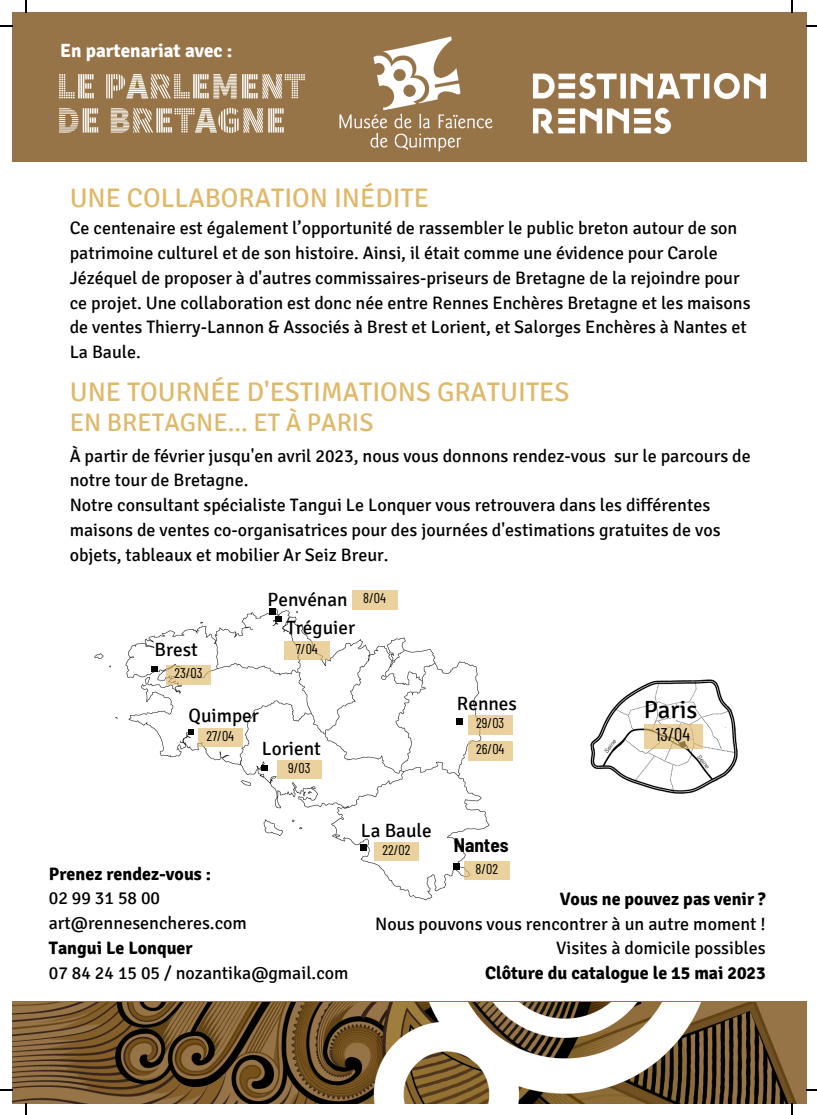
<style>
.page{position:relative;width:817px;height:1115px;background:#fff}
.page>*{position:absolute;margin:0;border:0;box-sizing:border-box;transform-origin:0 0}
.t1{font:26.85px "Signika";color:#dfb969}
.t2{font:25.35px "Signika";color:#dfb969}
.t3{font:24.9px "Signika";color:#000}
.t4{font:19.2px "Signika";color:#000}
.t5{font:700 semi-condensed 19.2px "Barlow";color:#000}
.t6{font:700 19.05px "Signika";color:#fff}
.t7{font:18.3px "Barlow Condensed";color:#000}
.t8{font:18px/24.8px "Signika";color:#000}
.t9{font:700 18px "Signika";color:#000}
.t10{font:14.1px/26px "Barlow Condensed";color:#000}
</style>
<div class="page">
<div style="left:12px;top:12px;width:794px;height:150px;background:#977447"></div>
<img style="left:94px;top:595px;width:419px;height:306px">
<div style="left:20px;top:864px;width:271px;height:76px;background:#fff"></div>
<div style="left:121px;top:857px;width:173px;height:64px;background:#fff"></div>
<svg style="left:360px;top:844px;width:6px;height:6px"></svg>
<svg style="left:261px;top:764px;width:6px;height:6px"></svg>
<svg style="left:152px;top:666px;width:5px;height:5px"></svg>
<svg style="left:452px;top:863px;width:6px;height:6px"></svg>
<div style="left:455px;top:718px;width:7px;height:6px;background:#000"></div>
<svg style="left:269px;top:608px;width:12px;height:13px"></svg>
<img style="left:590px;top:679px;width:148px;height:115px">
<div style="left:632px;top:731px;width:11px;height:11px;background:#fff;border-radius:50%"></div>
<div style="left:621px;top:753px;width:14px;height:14px;background:#fff;border-radius:50%"></div>
<div style="left:650px;top:767px;width:13px;height:13px;background:#fff;border-radius:50%"></div>
<div style="left:683px;top:767px;width:13px;height:13px;background:#fff;border-radius:50%"></div>
<div style="left:709px;top:753px;width:13px;height:14px;background:#fff;border-radius:50%"></div>
<div style="left:608px;top:723px;width:13px;height:13px;background:#fff;border-radius:50%"></div>
<div style="left:636px;top:690px;width:14px;height:14px;background:#fff;border-radius:50%"></div>
<div style="left:670px;top:686px;width:13px;height:13px;background:#fff;border-radius:50%"></div>
<div style="left:699px;top:692px;width:13px;height:14px;background:#fff;border-radius:50%"></div>
<div style="left:712px;top:718px;width:13px;height:13px;background:#fff;border-radius:50%"></div>
<svg style="left:695px;top:728px;width:14px;height:13px"></svg>
<div style="left:679px;top:704px;width:13px;height:14px;background:#fff;border-radius:50%"></div>
<div style="left:637px;top:711px;width:13px;height:13px;background:#fff;border-radius:50%"></div>
<div style="left:660px;top:706px;width:13px;height:12px;background:#fff;border-radius:50%"></div>
<div style="left:670px;top:748px;width:13px;height:13px;background:#fff;border-radius:50%"></div>
<svg style="left:656px;top:745px;width:11px;height:10px"></svg>
<div style="left:667px;top:718px;width:9px;height:9px;background:#fff;border-radius:50%"></div>
<svg style="left:672px;top:748px;width:21px;height:4px"></svg>
<div style="left:352px;top:590px;width:45px;height:19px;background:#ead19d"></div>
<svg style="left:284px;top:641px;width:45px;height:18px"></svg>
<svg style="left:166px;top:665px;width:45px;height:19px"></svg>
<div style="left:467px;top:715px;width:45px;height:19px;background:#ead19d"></div>
<div style="left:467px;top:741px;width:45px;height:19px;background:#ead19d"></div>
<div style="left:277px;top:759px;width:44px;height:19px;background:#ead19d"></div>
<div style="left:374px;top:841px;width:44px;height:19px;background:#ead19d"></div>
<div style="left:464px;top:860px;width:45px;height:19px;background:#ead19d"></div>
<svg style="left:643px;top:723px;width:58px;height:25px"></svg>
<svg style="left:188px;top:729px;width:5px;height:5px"></svg>
<div style="left:198px;top:727px;width:44px;height:19px;background:#ead19d"></div>
<img style="left:370px;top:36px;width:91px;height:116px">
<img style="left:12px;top:1001px;width:794px;height:101px">
<img style="left:59px;top:74px;width:706px;height:60px">
<svg style="left:26px;top:0;width:1px;height:12px"></svg>
<svg style="left:0;top:26px;width:12px;height:1px"></svg>
<svg style="left:791px;top:0;width:1px;height:12px"></svg>
<svg style="left:0;top:1089px;width:12px;height:1px"></svg>
<p class="t6" style="left:60px;top:40px;width:174px">En partenariat avec :</p>
<h1 class="t1" style="left:70px;top:182px;width:360px">UNE COLLABORATION INÉDITE</h1>
<p class="t8" style="left:70px;top:216px;width:682px">Ce centenaire est également l’opportunité de rassembler le public breton autour de son patrimoine culturel et de son histoire. Ainsi, il était comme une évidence pour Carole Jézéquel de proposer à d'autres commissaires-priseurs de Bretagne de la rejoindre pour ce projet. Une collaboration est donc née entre Rennes Enchères Bretagne et les maisons de ventes Thierry-Lannon &amp; Associés à Brest et Lorient, et Salorges Enchères à Nantes et La Baule.</p>
<h1 class="t1" style="left:70px;top:376px;width:501px">UNE TOURNÉE D'ESTIMATIONS GRATUITES</h1>
<h2 class="t2" style="left:70px;top:407px;width:305px">EN BRETAGNE... ET À PARIS</h2>
<p class="t8" style="left:70px;top:443px;width:682px">À partir de février jusqu'en avril 2023, nous vous donnons rendez-vous sur le parcours de notre tour de Bretagne.<br>Notre consultant spécialiste Tangui Le Lonquer vous retrouvera dans les différentes maisons de ventes co-organisatrices pour des journées d'estimations gratuites de vos objets, tableaux et mobilier Ar Seiz Breur.</p>
<p class="t4" style="left:154px;top:638px;width:45px">Brest</p>
<p class="t10" style="left:174px;top:659px;width:30px">23/03</p>
<p class="t4" style="left:267px;top:588px;width:81px">Penvénan</p>
<p class="t4" style="left:286px;top:615px;width:70px">Tréguier</p>
<p class="t10" style="left:295px;top:635px;width:23px">7/04</p>
<p class="t10" style="left:363px;top:584px;width:24px">8/04</p>
<p class="t4" style="left:456px;top:692px;width:62px">Rennes</p>
<h3 class="t3" style="left:643px;top:694px;width:55px">Paris</h3>
<p class="t4" style="left:188px;top:703px;width:72px">Quimper</p>
<p class="t10" style="left:476px;top:709px;width:30px">29/03<br>26/04</p>
<p class="t10" style="left:206px;top:721px;width:29px">27/04</p>
<p class="t7" style="left:655px;top:722px;width:36px">13/04</p>
<p class="t4" style="left:262px;top:736px;width:60px">Lorient</p>
<p class="t10" style="left:288px;top:753px;width:24px">9/03</p>
<p class="t9" style="left:49px;top:862px;width:164px">Prenez rendez-vous :</p>
<p class="t8" style="left:49px;top:886px;width:199px">02 99 31 58 00 art@rennesencheres.com</p>
<p class="t9" style="left:49px;top:936px;width:145px">Tangui Le Lonquer</p>
<p class="t8" style="left:49px;top:960px;width:301px">07 84 24 15 05 / nozantika@gmail.com</p>
<p class="t4" style="left:360px;top:818px;width:72px">La Baule</p>
<p class="t10" style="left:382px;top:836px;width:29px">22/02</p>
<p class="t5" style="left:453px;top:833px;width:56px">Nantes</p>
<p class="t10" style="left:475px;top:854px;width:24px">8/02</p>
<p class="t9" style="left:559px;top:887px;width:207px">Vous ne pouvez pas venir ?</p>
<p class="t8" style="left:375px;top:911px;width:392px;text-align:right">Nous pouvons vous rencontrer à un autre moment !<br>Visites à domicile possibles</p>
<p class="t9" style="left:485px;top:961px;width:282px">Clôture du catalogue le 15 mai 2023</p>
</div>
